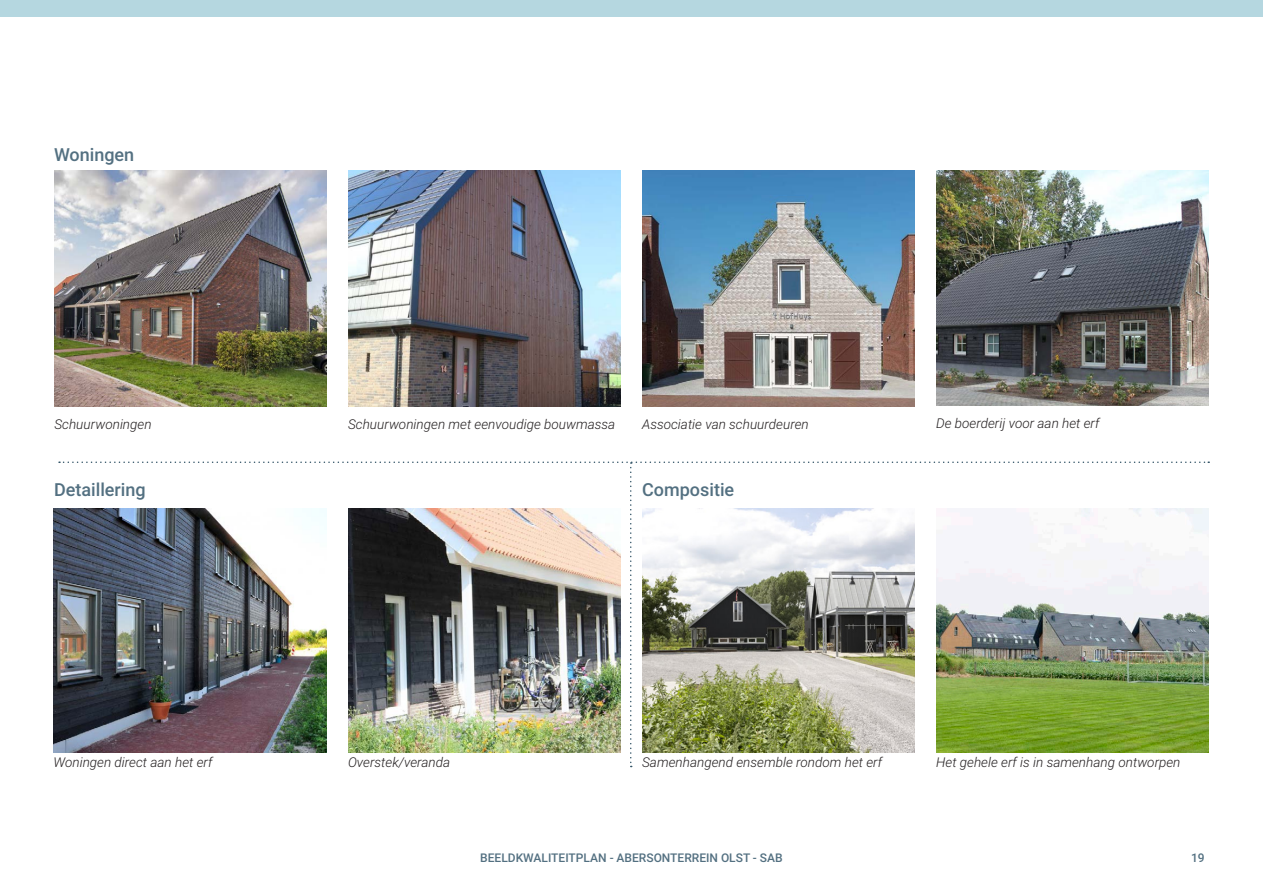
<style>
.page{position:relative;width:1263px;height:893px;background:#fff}
.page>*{position:absolute;margin:0;border:0;box-sizing:border-box;transform-origin:0 0}
.Titel{font:500 18px "Roboto";color:#537081}
.onderschrift{font:italic 300 13.5px "Roboto";color:#231f20}
.t1{font:500 12px "Roboto";color:#537081}
</style>
<div class="page">
<div style="left:0;top:0;width:1263px;height:17px;background:#b5d7e0"></div>
<img style="left:54px;top:171px;width:273px;height:235px">
<img style="left:53px;top:508px;width:6px;height:244px">
<img style="left:348px;top:171px;width:273px;height:235px">
<img style="left:936px;top:171px;width:273px;height:235px">
<img style="left:642px;top:171px;width:273px;height:235px">
<img style="left:59px;top:461px;width:1150px;height:306px">
<p class="Titel" style="left:54px;top:142px;width:82px">Woningen</p>
<p class="onderschrift" style="left:54px;top:415px;width:99px">Schuurwoningen</p>
<p class="onderschrift" style="left:348px;top:415px;width:269px">Schuurwoningen met eenvoudige bouwmassa</p>
<p class="onderschrift" style="left:642px;top:415px;width:168px">Associatie van schuurdeuren</p>
<p class="Titel" style="left:54px;top:477px;width:93px">Detaillering</p>
<p class="Titel" style="left:642px;top:477px;width:94px">Compositie</p>
<p class="onderschrift" style="left:936px;top:414px;width:165px">De boerderij voor aan het erf</p>
<p class="onderschrift" style="left:53px;top:753px;width:161px">Woningen direct aan het erf</p>
<p class="onderschrift" style="left:936px;top:753px;width:246px">Het gehele erf is in samenhang ontworpen</p>
<p class="onderschrift" style="left:348px;top:753px;width:104px">Overstek/veranda</p>
<p class="onderschrift" style="left:642px;top:753px;width:242px">Samenhangend ensemble rondom het erf</p>
<p class="t1" style="left:480px;top:850px;width:304px">BEELDKWALITEITPLAN - ABERSONTERREIN OLST - SAB</p>
<p class="t1" style="left:1191px;top:850px;width:15px">19</p>
</div>
